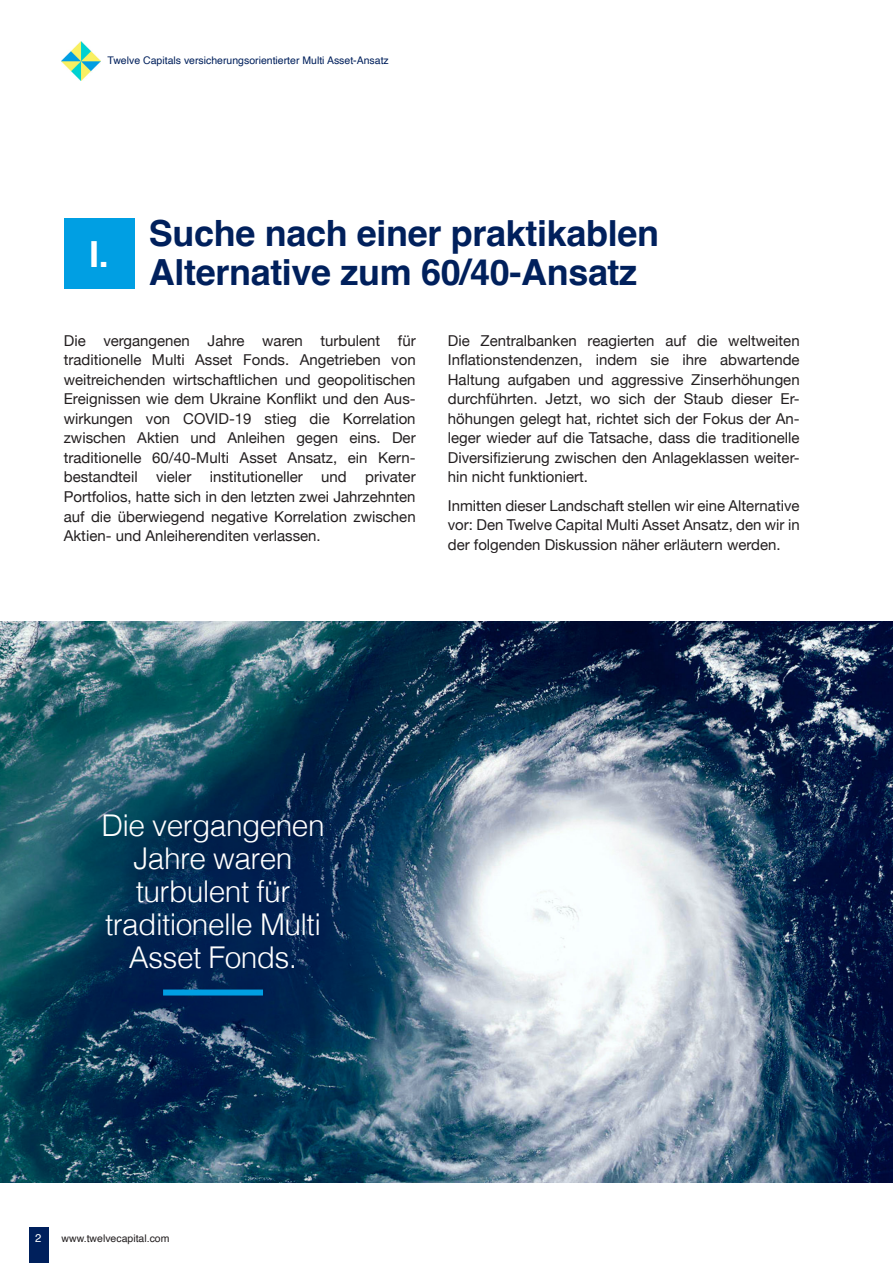
<style>
.page{position:relative;width:893px;height:1263px;background:#fff}
.page>*{position:absolute;margin:0;border:0;box-sizing:border-box;transform-origin:0 0}
.t1{font:700 36px/39px "Helvetica";letter-spacing:-.01em;color:#00205c}
.t2{font:700 36px "Helvetica";color:#fff}
.t3{font:300 30px/33px "Helvetica";letter-spacing:-.02em;color:#fff;text-align:center}
.t4{font:15px/19.5px "Helvetica Neue";color:#231f20;text-align:justify}
.t5{font:11.25px "Helvetica";color:#fff}
.t6{font:10.5px "Helvetica";color:#00205c}
.t7{font:10.5px "Helvetica";color:#231f20}
</style>
<div class="page">
<div style="left:29px;top:1227px;width:19px;height:36px;background:#00205c"></div>
<img style="left:62px;top:41px;width:39px;height:39px">
<div style="left:64px;top:219px;width:70px;height:70px;background:#009fe3"></div>
<img style="left:0;top:621px;width:893px;height:561px">
<div style="left:0;top:672px;width:485px;height:490px;background:#00205c;opacity:.57"></div>
<div style="left:163px;top:989px;width:100px;height:6px;background:#009fe3"></div>
<p class="t6" style="left:108px;top:52px;width:283px">Twelve Capitals versicherungsorientierter Multi Asset-Ansatz</p>
<p class="t2" style="left:89px;top:233px;width:21px">I.</p>
<p class="t1" style="left:149px;top:217px;width:512px">Suche nach einer praktikablen<br>Alternative zum 60/40-Ansatz</p>
<p class="t4" style="left:64px;top:332px;width:353px">Die vergangenen Jahre waren turbulent für traditionelle Multi Asset Fonds. Angetrieben von weitreichenden wirtschaftlichen und geopolitischen Ereignissen wie dem Ukraine Konflikt und den Aus&shy;wirkungen von COVID-19 stieg die Korrelation zwischen Aktien und Anleihen gegen eins. Der traditionelle 60/40-Multi Asset Ansatz, ein Kern&shy;bestandteil vieler institutioneller und privater Portfolios, hatte sich in den letzten zwei Jahrzehnten auf die überwiegend negative Korrelation zwischen Aktien- und Anleiherenditen verlassen.</p>
<p class="t4" style="left:448px;top:332px;width:353px">Die Zentralbanken reagierten auf die weltweiten Inflationstendenzen, indem sie ihre abwartende Haltung aufgaben und aggressive Zinserhöhungen durchführten. Jetzt, wo sich der Staub dieser Er&shy;höhungen gelegt hat, richtet sich der Fokus der An&shy;leger wieder auf die Tatsache, dass die traditionelle Diversifizierung zwischen den Anlageklassen weiter&shy;hin nicht funktioniert.</p>
<p class="t4" style="left:448px;top:496px;width:353px">Inmitten dieser Landschaft stellen wir eine Alternative vor: Den Twelve Capital Multi Asset Ansatz, den wir in der folgenden Diskussion näher erläutern werden.</p>
<p class="t3" style="left:101px;top:807px;width:225px">Die vergangenen<br>Jahre waren turbulent für traditionelle Multi<br>Asset Fonds.</p>
<p class="t5" style="left:35px;top:1229px;width:8px">2</p>
<p class="t7" style="left:62px;top:1230px;width:109px">www.twelvecapital.com</p>
</div>
